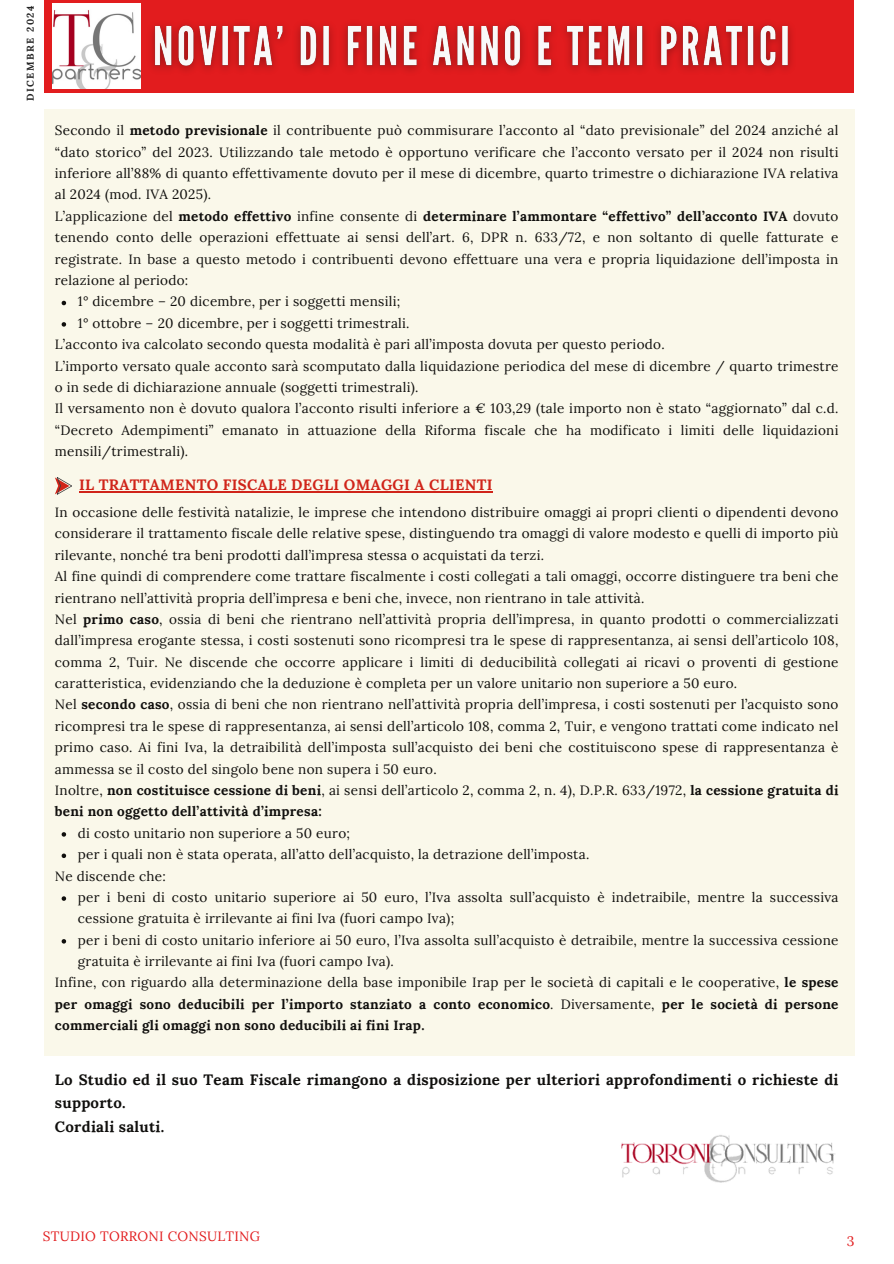
<style>
.page{position:relative;width:894px;height:1264px;background:#fff}
.page>*{position:absolute;margin:0;border:0;box-sizing:border-box;transform-origin:0 0}
.t1{font:17.85px "Arimo";color:#fff}
.t2{font:700 15px/23.7px "Lora";letter-spacing:.02em;color:#100f0d}
.t3{font:700 15px "Lora";letter-spacing:.02em;color:#d02419}
.t4{font:13.8px "Lora";color:#e21c1e}
.t5{font:13.5px/21.3px "Lora";letter-spacing:.02em;color:#100f0d}
.t6{font:700 13.5px/21.3px "Lora";letter-spacing:.02em;color:#100f0d;text-align:justify}
.t7{font:13.5px "Lora";letter-spacing:.02em;color:#e21c1e}
.t8{font:700 9.75px "Lora";letter-spacing:.15em;color:#222}
.s1{font-weight:700}
.s2{font-weight:400}
</style>
<div class="page">
<div style="left:44px;top:0;width:809px;height:92px;background:#e21c1e"></div>
<img style="left:53px;top:3px;width:88px;height:86px">
<div style="left:44px;top:109px;width:810px;height:946px;background:#faf8ea"></div>
<svg style="left:62px;top:301px;width:4px;height:4px"></svg>
<svg style="left:62px;top:322px;width:4px;height:4px"></svg>
<img style="left:621px;top:1135px;width:214px;height:48px">
<hr style="left:79px;top:491px;width:414px;height:1px;background:#d02419">
<svg style="left:62px;top:832px;width:4px;height:4px"></svg>
<svg style="left:62px;top:853px;width:4px;height:5px"></svg>
<svg style="left:62px;top:896px;width:4px;height:4px"></svg>
<svg style="left:62px;top:939px;width:4px;height:4px"></svg>
<img style="left:140px;top:13px;width:652px;height:69px">
<svg style="left:55px;top:477px;width:17px;height:18px"></svg>
<p class="t8" style="left:24px;top:101px;width:97px;rotate:-90deg">DICEMBRE 2024</p>
<p class="t5" style="left:55px;top:120px;width:785px">Secondo il <span class="s1">metodo previsionale</span> il contribuente può commisurare l’acconto al “dato previsionale” del 2024 anziché al “dato storico” del 2023. Utilizzando tale metodo è opportuno verificare che l’acconto versato per il 2024 non risulti inferiore all’88% di quanto effettivamente dovuto per il mese di dicembre, quarto trimestre o dichiarazione IVA relativa al 2024 (mod. IVA 2025).<br>L’applicazione del <span class="s1">metodo effettivo</span> infine consente di <span class="s1">determinare l’ammontare “effettivo” dell’acconto IVA</span> dovuto tenendo conto delle operazioni effettuate ai sensi dell’art. 6, DPR n. 633/72, e non soltanto di quelle fatturate e registrate. In base a questo metodo i contribuenti devono effettuare una vera e propria liquidazione dell’imposta in relazione al periodo:</p>
<p class="t5" style="left:78px;top:291px;width:324px">1° dicembre – 20 dicembre, per i soggetti mensili;</p>
<h5 class="t5" style="left:78px;top:312px;width:333px">1° ottobre – 20 dicembre, per i soggetti trimestrali.</h5>
<p class="t5" style="left:55px;top:333px;width:784px">L’acconto iva calcolato secondo questa modalità è pari all’imposta dovuta per questo periodo.<br>L’importo versato quale acconto sarà scomputato dalla liquidazione periodica del mese di dicembre / quarto trimestre o in sede di dichiarazione annuale (soggetti trimestrali).<br>Il versamento non è dovuto qualora l’acconto risulti inferiore a € 103,29 (tale importo non è stato “aggiornato” dal c.d. “Decreto Adempimenti” emanato in attuazione della Riforma fiscale che ha modificato i limiti delle liquidazioni mensili/trimestrali).</p>
<p class="t1" style="left:521px;top:246px;width:20px">(*)</p>
<h5 class="t3" style="left:79px;top:475px;width:415px">IL TRATTAMENTO FISCALE DEGLI OMAGGI A CLIENTI</h5>
<p class="t5" style="left:55px;top:501px;width:785px">In occasione delle festività natalizie, le imprese che intendono distribuire omaggi ai propri clienti o dipendenti devono considerare il trattamento fiscale delle relative spese, distinguendo tra omaggi di valore modesto e quelli di importo più rilevante, nonché tra beni prodotti dall’impresa stessa o acquistati da terzi.<br>Al fine quindi di comprendere come trattare fiscalmente i costi collegati a tali omaggi, occorre distinguere tra beni che rientrano nell’attività propria dell’impresa e beni che, invece, non rientrano in tale attività.<br>Nel <span class="s1">primo caso</span>, ossia di beni che rientrano nell’attività propria dell’impresa, in quanto prodotti o commercializzati dall’impresa erogante stessa, i costi sostenuti sono ricompresi tra le spese di rappresentanza, ai sensi dell’articolo 108, comma 2, Tuir. Ne discende che occorre applicare i limiti di deducibilità collegati ai ricavi o proventi di gestione caratteristica, evidenziando che la deduzione è completa per un valore unitario non superiore a 50 euro.<br>Nel <span class="s1">secondo caso</span>, ossia di beni che non rientrano nell’attività propria dell’impresa, i costi sostenuti per l’acquisto sono ricompresi tra le spese di rappresentanza, ai sensi dell’articolo 108, comma 2, Tuir, e vengono trattati come indicato nel primo caso. Ai fini Iva, la detraibilità dell’imposta sull’acquisto dei beni che costituiscono spese di rappresentanza è ammessa se il costo del singolo bene non supera i 50 euro.<br>Inoltre, <span class="s1">non costituisce cessione di beni</span>, ai sensi dell’articolo 2, comma 2, n. 4), D.P.R. 633/1972, <span class="s1">la cessione gratuita di beni non oggetto dell’attività d’impresa:</span></p>
<p class="t5" style="left:78px;top:822px;width:274px">di costo unitario non superiore a 50 euro;</p>
<h5 class="t5" style="left:78px;top:843px;width:513px">per i quali non è stata operata, all’atto dell’acquisto, la detrazione dell’imposta.</h5>
<p class="t5" style="left:55px;top:865px;width:112px">Ne discende che:</p>
<p class="t5" style="left:78px;top:886px;width:762px">per i beni di costo unitario superiore ai 50 euro, l’Iva assolta sull’acquisto è indetraibile, mentre la successiva cessione gratuita è irrilevante ai fini Iva (fuori campo Iva);</p>
<h5 class="t5" style="left:78px;top:929px;width:762px">per i beni di costo unitario inferiore ai 50 euro, l’Iva assolta sull’acquisto è detraibile, mentre la successiva cessione gratuita è irrilevante ai fini Iva (fuori campo Iva).</h5>
<h2 class="t6" style="left:55px;top:971px;width:784px"><span class="s2">Infine, con riguardo alla determinazione della base imponibile Irap per le società di capitali e le cooperative,</span> le spese per omaggi sono deducibili per l’importo stanziato a conto economico<span class="s2">. Diversamente,</span> per le società di persone commerciali gli omaggi non sono deducibili ai fini Irap.</h2>
<p class="t2" style="left:55px;top:1067px;width:784px">Lo Studio ed il suo Team Fiscale rimangono a disposizione per ulteriori approfondimenti o richieste di supporto.<br>Cordiali saluti.</p>
<p class="t7" style="left:43px;top:1227px;width:219px">STUDIO TORRONI CONSULTING</p>
<h5 class="t4" style="left:846px;top:1231px;width:9px">3</h5>
</div>
